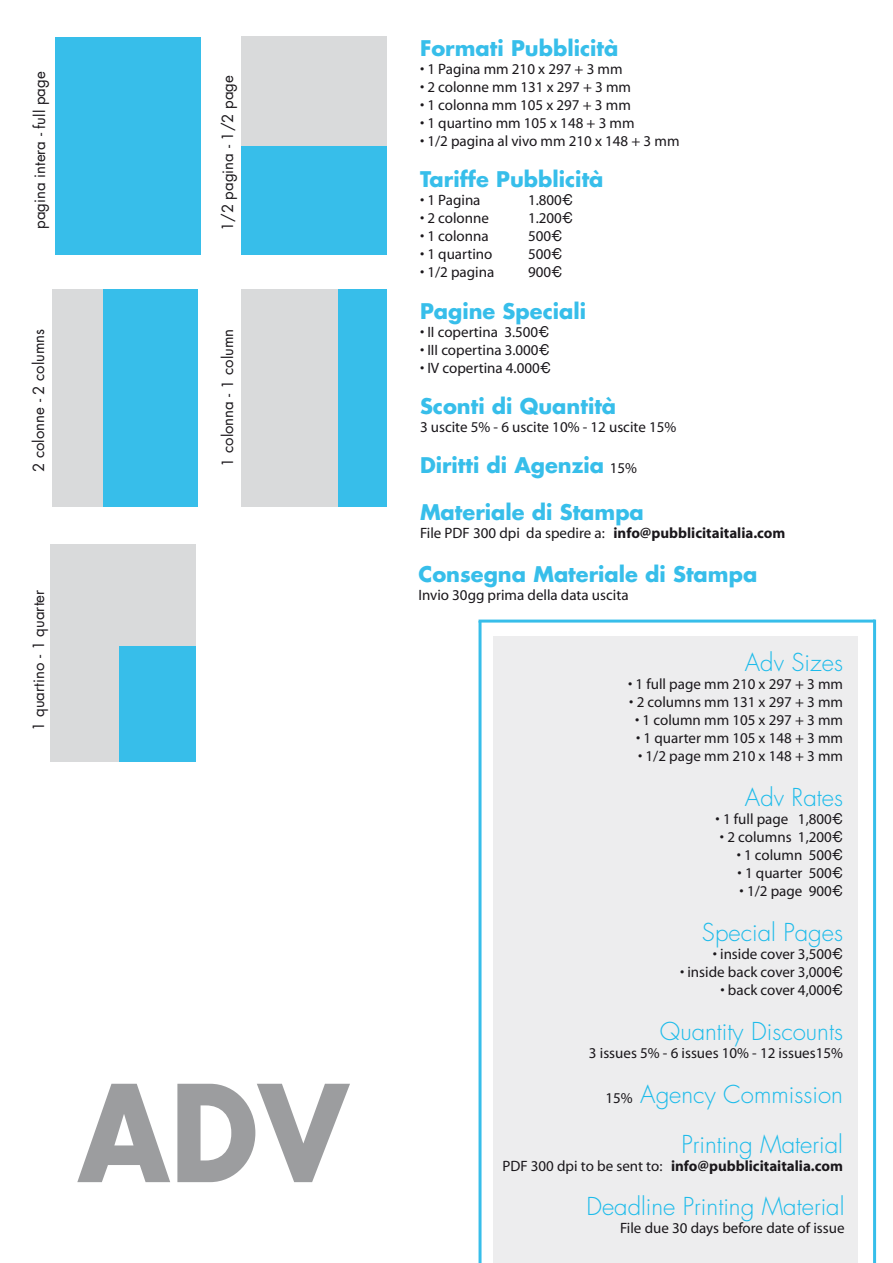
<style>
.page{position:relative;width:893px;height:1263px;background:#fff}
.page>*{position:absolute;margin:0;border:0;box-sizing:border-box;transform-origin:0 0}
.t1{font:700 130.5px "Futura";color:#9c9d9f;scale:.9 1}
.t2{font:300 24px/50.4px "Futura";color:#1dbbea;text-align:right}
.t3{font:700 21px "Futura";color:#37beea}
.t4{font:15px "Myriad";color:#1a171b}
.t5{font:700 15px "Myriad";color:#1a171b}
.t6{font:15px "Futura";color:#1a171b}
.t7{font:15px "Myriad Pro";color:#1a171b}
.s1{font-family:"Helvetica"}
.s2{font-family:"Myriad";font-weight:400;font-size:15px;color:#1a171b}
.s3{font-weight:400}
</style>
<div class="page">
<div style="left:494px;top:636px;width:364px;height:627px;background:#ededee"></div>
<div style="left:55px;top:38px;width:145px;height:217px;background:#37beea"></div>
<div style="left:52px;top:290px;width:145px;height:217px;background:#d9dadb"></div>
<div style="left:103px;top:290px;width:94px;height:217px;background:#37beea"></div>
<div style="left:50px;top:544px;width:146px;height:218px;background:#d9dadb"></div>
<div style="left:120px;top:646px;width:76px;height:116px;background:#37beea"></div>
<div style="left:241px;top:38px;width:145px;height:217px;background:#37beea"></div>
<div style="left:241px;top:36px;width:145px;height:110px;background:#d9dadb"></div>
<div style="left:241px;top:290px;width:145px;height:217px;background:#d9dadb"></div>
<div style="left:338px;top:290px;width:48px;height:217px;background:#37beea"></div>
<svg style="left:478px;top:623px;width:4px;height:640px;background:#68ceef"></svg>
<hr style="left:873px;top:620px;width:3px;height:643px;background:#37beea">
<hr style="left:478px;top:620px;width:396px;height:3px;background:#37beea">
<p class="t6" style="left:30px;top:229px;width:159px;rotate:-90deg">pagina intera - full page</p>
<p class="t6" style="left:29px;top:472px;width:145px;rotate:-90deg">2 colonne - 2 columns</p>
<p class="t6" style="left:29px;top:731px;width:143px;rotate:-90deg">1 quartino - 1 quarter</p>
<p class="t6" style="left:218px;top:231px;width:157px;rotate:-90deg">1/2 pagina - 1/2 page</p>
<p class="t6" style="left:218px;top:467px;width:140px;rotate:-90deg">1 colonna - 1 column</p>
<h1 class="t1" style="left:78px;top:1046px;width:302px">ADV</h1>
<h3 class="t3" style="left:420px;top:34px;width:200px">Formati Pubblicità</h3>
<p class="t4" style="left:420px;top:61px;width:204px">• 1 Pagina mm 210 x 297 + 3 mm</p>
<p class="t4" style="left:420px;top:79px;width:213px">• 2 colonne mm 131 x 297 + 3 mm</p>
<p class="t4" style="left:420px;top:97px;width:212px">• 1 colonna mm 105 x 297 + 3 mm</p>
<p class="t4" style="left:420px;top:115px;width:216px">• 1 quartino mm 105 x 148 + 3 mm</p>
<p class="t4" style="left:420px;top:133px;width:261px">• 1/2 pagina al vivo mm 210 x 148 + 3 mm</p>
<h3 class="t3" style="left:420px;top:165px;width:185px">Tariffe Pubblicità</h3>
<p class="t4" style="left:420px;top:193px;width:62px">• 1 Pagina</p>
<p class="t4" style="left:528px;top:193px;width:47px">1.800<span class="s1">€</span></p>
<p class="t4" style="left:420px;top:211px;width:71px">• 2 colonne</p>
<p class="t4" style="left:528px;top:211px;width:47px">1.200<span class="s1">€</span></p>
<p class="t4" style="left:420px;top:229px;width:70px">• 1 colonna</p>
<p class="t4" style="left:528px;top:229px;width:36px">500<span class="s1">€</span></p>
<p class="t4" style="left:420px;top:247px;width:74px">• 1 quartino</p>
<p class="t4" style="left:528px;top:247px;width:36px">500<span class="s1">€</span></p>
<p class="t4" style="left:420px;top:265px;width:76px">• 1/2 pagina</p>
<p class="t4" style="left:528px;top:265px;width:36px">900<span class="s1">€</span></p>
<h3 class="t3" style="left:420px;top:297px;width:168px">Pagine Speciali</h3>
<p class="t4" style="left:420px;top:324px;width:131px">• II copertina 3.500<span class="s1">€</span></p>
<p class="t4" style="left:420px;top:342px;width:131px">• III copertina 3.000<span class="s1">€</span></p>
<p class="t4" style="left:420px;top:360px;width:132px">• IV copertina 4.000<span class="s1">€</span></p>
<h3 class="t3" style="left:420px;top:392px;width:198px">Sconti di Quantità</h3>
<p class="t4" style="left:420px;top:420px;width:258px">3 uscite 5% - 6 uscite 10% - 12 uscite 15%</p>
<h3 class="t3" style="left:420px;top:452px;width:219px">Diritti di Agenzia <span class="s2">15%</span></h3>
<h3 class="t3" style="left:420px;top:498px;width:225px">Materiale di Stampa</h3>
<p class="t5" style="left:420px;top:525px;width:367px"><span class="s3">File PDF 300 dpi da spedire a:</span> info@pubblicitaitalia.com</p>
<h3 class="t3" style="left:418px;top:560px;width:340px">Consegna Materiale di Stampa</h3>
<p class="t4" style="left:418px;top:587px;width:212px">Invio 30gg prima della data uscita</p>
<h2 class="t2" style="left:745px;top:638px;width:100px">Adv Sizes</h2>
<p class="t4" style="left:628px;top:676px;width:216px">• 1 full page mm 210 x 297 + 3 mm</p>
<p class="t4" style="left:629px;top:694px;width:215px">• 2 columns mm 131 x 297 + 3 mm</p>
<p class="t4" style="left:635px;top:712px;width:209px">• 1 column mm 105 x 297 + 3 mm</p>
<p class="t4" style="left:636px;top:730px;width:208px">• 1 quarter mm 105 x 148 + 3 mm</p>
<p class="t4" style="left:638px;top:748px;width:206px">• 1/2 page mm 210 x 148 + 3 mm</p>
<h2 class="t2" style="left:745px;top:773px;width:100px">Adv Rates</h2>
<p class="t4" style="left:716px;top:811px;width:129px">• 1 full page 1,800<span class="s1">€</span></p>
<p class="t4" style="left:720px;top:829px;width:125px">• 2 columns 1,200<span class="s1">€</span></p>
<p class="t4" style="left:737px;top:847px;width:108px">• 1 column 500<span class="s1">€</span></p>
<p class="t4" style="left:738px;top:865px;width:107px">• 1 quarter 500<span class="s1">€</span></p>
<p class="t4" style="left:740px;top:883px;width:105px">• 1/2 page 900<span class="s1">€</span></p>
<h2 class="t2" style="left:702px;top:908px;width:143px">Special Pages</h2>
<p class="t4" style="left:713px;top:946px;width:132px">• inside cover 3,500<span class="s1">€</span></p>
<p class="t4" style="left:680px;top:964px;width:164px">• inside back cover 3,000<span class="s1">€</span></p>
<p class="t4" style="left:720px;top:982px;width:124px">• back cover 4,000<span class="s1">€</span></p>
<h2 class="t2" style="left:660px;top:1007px;width:185px">Quantity Discounts</h2>
<p class="t7" style="left:589px;top:1044px;width:256px">3 issues 5% - 6 issues 10% - 12 issues15%</p>
<h2 class="t2" style="left:605px;top:1070px;width:239px"><span class="s2">15%</span> Agency Commission<br>Printing Material</h2>
<p class="t5" style="left:502px;top:1158px;width:342px"><span class="s3">PDF 300 dpi to be sent to:</span> info@pubblicitaitalia.com</p>
<h2 class="t2" style="left:586px;top:1182px;width:260px">Deadline Printing Material</h2>
<p class="t4" style="left:620px;top:1220px;width:226px">File due 30 days before date of issue</p>
</div>
